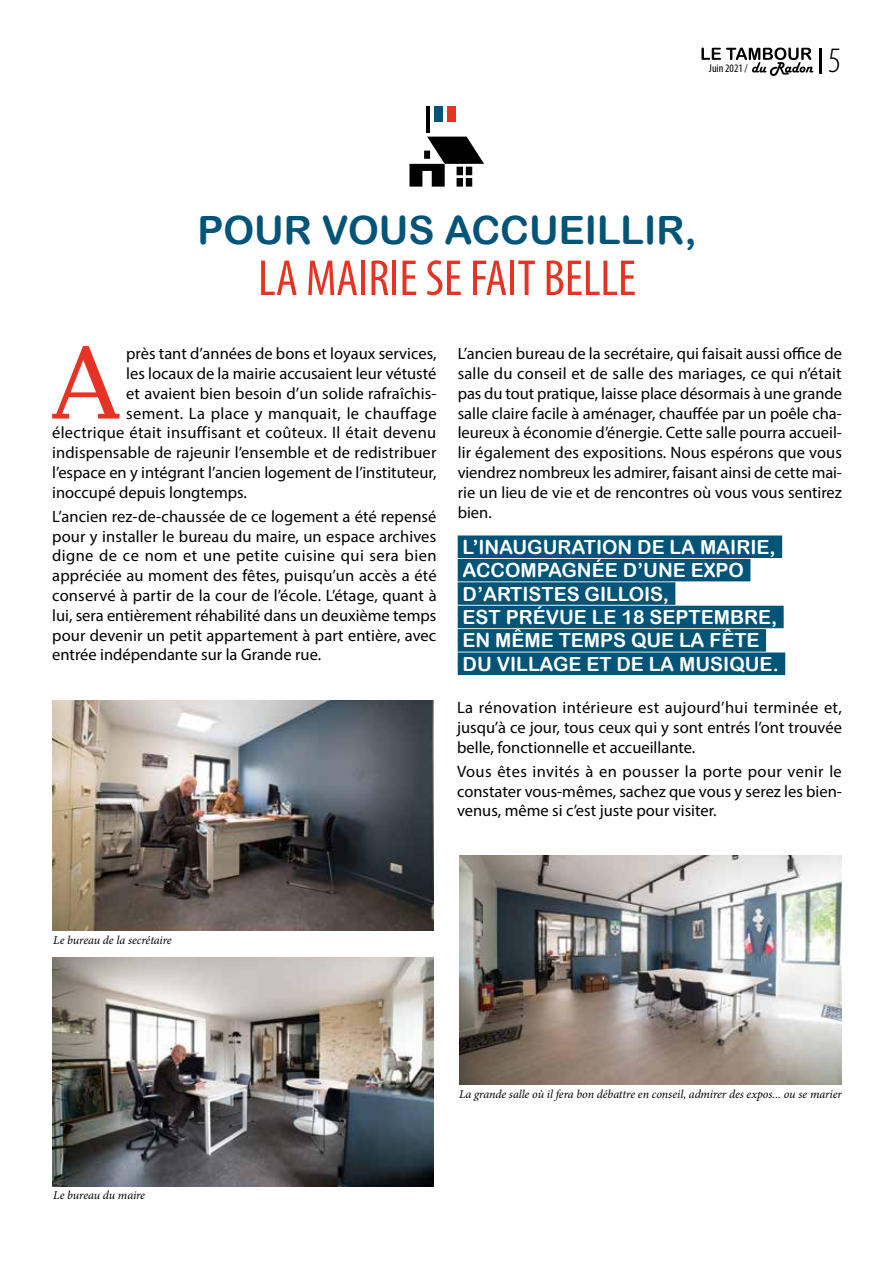
<style>
.page{position:relative;width:893px;height:1263px;background:#fff}
.page>*{position:absolute;margin:0;border:0;box-sizing:border-box;transform-origin:0 0}
.t1{font:98.7px "Lucida Fax";color:#e63323}
.t2{font:condensed 51px "Myriad Pro";color:#e63323}
.t3{font:39px "Arial Rounded MT Bold";color:#005478}
.t4{font:300 condensed 35.85px "Myriad Pro";color:#000}
.t5{font:19.5px/23.4px "Arial Rounded MT Bold";color:#fff}
.t6{font:16.5px/19.8px "Myriad Pro";color:#000;text-align:justify}
.t7{font:16.5px "Myriad Pro";letter-spacing:.02em;color:#000}
.t8{font:16.5px "Myriad Pro";letter-spacing:.025em;color:#000}
.t9{font:italic 12px "Minion Pro";letter-spacing:-.005em;color:#000}
.t10{font:condensed 11.55px "Myriad Pro";color:#000}
.s1{color:#005478}
</style>
<div class="page">
<svg style="left:701px;top:48px;width:112px;height:28px"></svg>
<hr style="left:819px;top:48px;width:3px;height:25px;background:#000">
<div style="left:458px;top:535px;width:324px;height:23px;background:#005478"></div>
<div style="left:458px;top:559px;width:292px;height:22px;background:#005478"></div>
<div style="left:458px;top:582px;width:217px;height:23px;background:#005478"></div>
<div style="left:458px;top:606px;width:326px;height:22px;background:#005478"></div>
<div style="left:458px;top:629px;width:308px;height:23px;background:#005478"></div>
<div style="left:458px;top:652px;width:327px;height:23px;background:#005478"></div>
<img style="left:459px;top:856px;width:383px;height:228px">
<img style="left:52px;top:701px;width:381px;height:229px">
<img style="left:52px;top:957px;width:381px;height:230px">
<svg style="left:409px;top:137px;width:75px;height:50px"></svg>
<hr style="left:426px;top:106px;width:4px;height:27px;background:#000">
<div style="left:434px;top:106px;width:8px;height:16px;background:#005478"></div>
<div style="left:448px;top:106px;width:8px;height:16px;background:#e63323"></div>
<p class="t10" style="left:709px;top:61px;width:41px">juin 2021 /</p>
<h3 class="t3" style="left:197px;top:207px;width:56px">POUR</h3>
<h3 class="t3" style="left:322px;top:207px;width:29px">VOUS</h3>
<h3 class="t3" style="left:444px;top:207px;width:26px">ACCUEI</h3>
<h3 class="t3" style="left:597px;top:207px;width:101px">LLIR,</h3>
<h2 class="t2" style="left:258px;top:247px;width:67px">LA MAIRIE</h2>
<h2 class="t2" style="left:425px;top:247px;width:137px">SEFAIT BELLE</h2>
<h3 class="t4" style="left:828px;top:39px;width:14px">5</h3>
<h1 class="t1" style="left:51px;top:326px;width:72px">A</h1>
<p class="t6" style="left:126px;top:343px;width:312px">près tant d’années de bons et loyaux services,</p>
<p class="t6" style="left:126px;top:363px;width:312px">les locaux de la mairie accusaient leur vétusté</p>
<p class="t6" style="left:126px;top:383px;width:312px">et avaient bien besoin d’un solide rafraîchis-</p>
<p class="t8" style="left:126px;top:403px;width:312px">sement. La place y manquait, le chauffage</p>
<p class="t7" style="left:52px;top:423px;width:386px">électrique était insuffisant et coûteux. Il était devenu</p>
<p class="t6" style="left:52px;top:442px;width:386px">indispensable de rajeunir l’ensemble et de redistribuer</p>
<p class="t6" style="left:52px;top:462px;width:386px">l’espace en y intégrant l’ancien logement de l’instituteur,</p>
<p class="t6" style="left:52px;top:482px;width:196px">inoccupé depuis longtemps.</p>
<p class="t6" style="left:52px;top:506px;width:386px">L’ancien rez-de-chaussée de ce logement a été repensé pour y installer le bureau du maire, un espace archives digne de ce nom et une petite cuisine qui sera bien appréciée au moment des fêtes, puisqu’un accès a été conservé à partir de la cour de l’école. L’étage, quant à lui, sera entièrement réhabilité dans un deuxième temps pour devenir un petit appartement à part entière, avec entrée indépendante sur la Grande rue.</p>
<p class="t6" style="left:458px;top:343px;width:386px">L’ancien bureau de la secrétaire, qui faisait aussi office de salle du conseil et de salle des mariages, ce qui n’était pas du tout pratique, laisse place désormais à une grande salle claire facile à aménager, chauffée par un poêle cha&shy;leureux à économie d’énergie. Cette salle pourra accueil&shy;lir également des expositions. Nous espérons que vous viendrez nombreux les admirer, faisant ainsi de cette mai&shy;rie un lieu de vie et de rencontres où vous vous sentirez bien.</p>
<p class="t5" style="left:463px;top:535px;width:29px">L’INAU</p>
<p class="t5" style="left:527px;top:535px;width:29px">GURATION</p>
<p class="t5" style="left:637px;top:535px;width:75px">DE LA MAIRIE</p>
<p class="t5" style="left:769px;top:535px;width:14px">,<span class="s1">-</span></p>
<p class="t5" style="left:463px;top:558px;width:16px">ACCOM</p>
<p class="t5" style="left:537px;top:558px;width:55px">PAGNÉE</p>
<p class="t5" style="left:623px;top:558px;width:35px">D’UNE</p>
<p class="t5" style="left:691px;top:558px;width:61px">EXPO<span class="s1">-</span></p>
<p class="t5" style="left:463px;top:582px;width:34px">D’ARTISTES</p>
<p class="t5" style="left:585px;top:582px;width:92px">GI LLOIS,<span class="s1">-</span></p>
<p class="t5" style="left:463px;top:605px;width:14px">EST</p>
<p class="t5" style="left:506px;top:605px;width:28px">PRÉVUE</p>
<p class="t5" style="left:592px;top:605px;width:112px">LE 18 SEPTEMBRE</p>
<p class="t5" style="left:771px;top:605px;width:14px">,<span class="s1">-</span></p>
<p class="t5" style="left:463px;top:628px;width:48px">EN MÊME</p>
<p class="t5" style="left:559px;top:628px;width:15px">TEM</p>
<p class="t5" style="left:600px;top:628px;width:46px">PS QUE</p>
<p class="t5" style="left:463px;top:628px;width:260px;text-indent:217px">LA FÊTE<br>DU VILLAGE ET DE LA MUSIQUE</p>
<p class="t5" style="left:773px;top:652px;width:14px">.<span class="s1">-</span></p>
<p class="t6" style="left:457px;top:697px;width:386px">La rénovation intérieure est aujourd’hui terminée et, jusqu’à ce jour, tous ceux qui y sont entrés l’ont trouvée belle, fonctionnelle et accueillante.</p>
<p class="t6" style="left:457px;top:761px;width:386px">Vous êtes invités à en pousser la porte pour venir le constater vous-mêmes, sachez que vous y serez les bien&shy;venus, même si c’est juste pour visiter.</p>
<p class="t9" style="left:53px;top:932px;width:120px">Le bureau de la secrétaire</p>
<p class="t9" style="left:53px;top:1187px;width:93px">Le bureau du maire</p>
<p class="t9" style="left:459px;top:1086px;width:384px">La grande salle où il fera bon débattre en conseil, admirer des expos... ou se marier</p>
</div>
